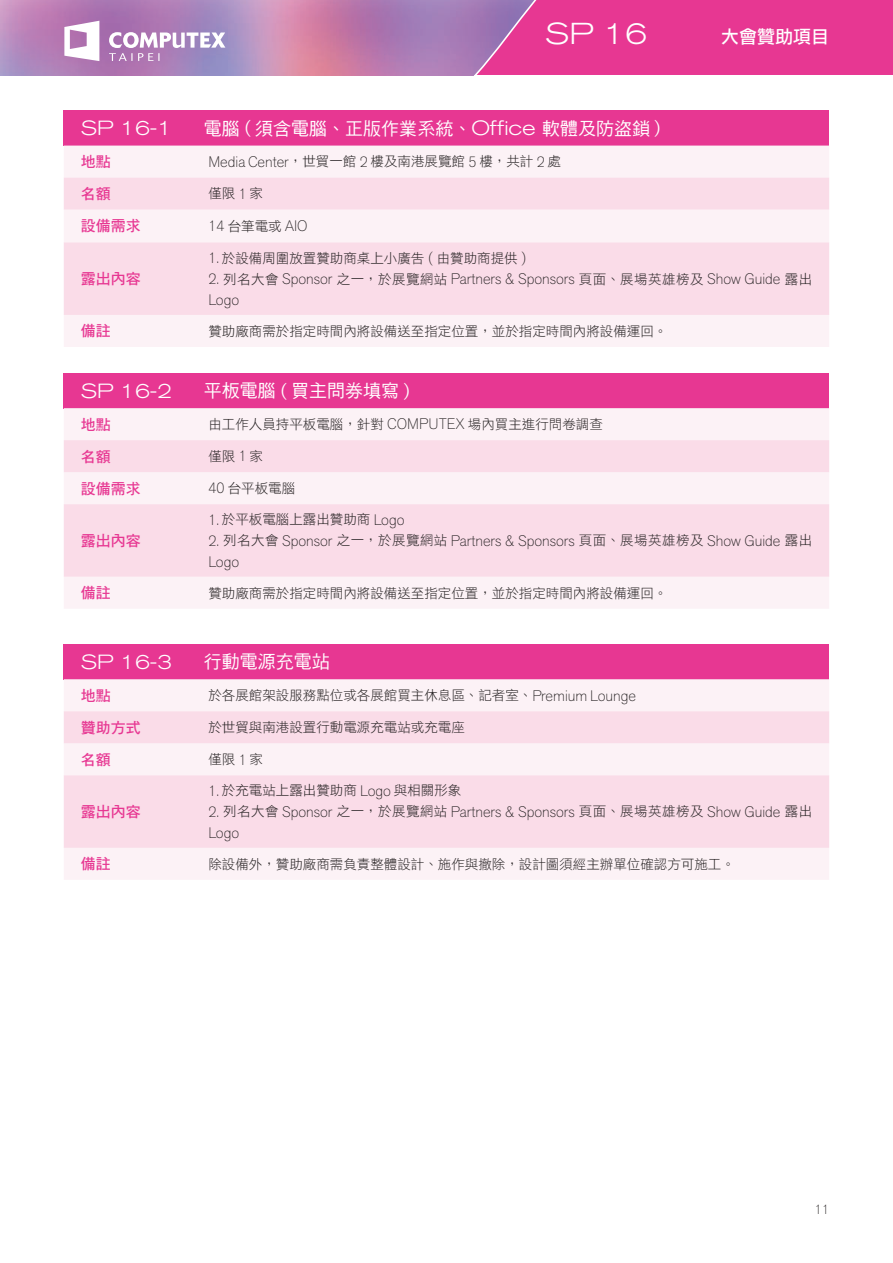
<style>
.page{position:relative;width:893px;height:1263px;background:#fff}
.page>*{position:absolute;margin:0;border:0;box-sizing:border-box;transform-origin:0 0}
.t1{font:300 expanded 30px "Akzidenz Grotesk BQ";color:#fff}
.t2{font:300 expanded 20.4px "Akzidenz Grotesk BQ";color:#fff}
.t3{font:18px "DF Hei Std W5";color:#fff}
.t4{font:18px "DF Li Hei Std W5";color:#fff}
.t5{font:200 15.15px/21px "Akzid Grtsk Next";color:#231f20}
.t6{font:15px "DF Hei Std W7";color:#e73792}
.t7{font:13.5px "DF Hei Std W3";color:#231f20}
.t8{font:200 13.5px "Akzid Grtsk Next";color:#231f20}
.s1{font-family:"Akzidenz Grotesk BQ";font-weight:300;font-stretch:expanded}
.s2{font-family:"Akzidenz Grotesk BQ";font-weight:300;font-stretch:expanded;font-size:20.4px}
.s3{font-family:"Akzid Grtsk Next";font-weight:200;font-size:15.15px}
.s4{font-family:"DF Hei Std W3";font-weight:400;font-size:13.5px}
</style>
<div class="page">
<svg style="left:0;top:0;width:1px;height:76px"></svg>
<svg style="left:473px;top:0;width:420px;height:76px"></svg>
<svg style="left:64px;top:21px;width:35px;height:40px"></svg>
<svg style="left:109px;top:32px;width:116px;height:29px"></svg>
<div style="left:64px;top:111px;width:765px;height:35px;background:#e73792"></div>
<div style="left:64px;top:146px;width:765px;height:201px;background:#fcf2f6"></div>
<svg style="left:64px;top:178px;width:765px;height:137px;fill:#fadce8"></svg>
<div style="left:64px;top:373px;width:765px;height:35px;background:#e73792"></div>
<div style="left:64px;top:408px;width:765px;height:200px;background:#fcf2f6"></div>
<svg style="left:64px;top:440px;width:765px;height:137px;fill:#fadce8"></svg>
<div style="left:64px;top:644px;width:765px;height:35px;background:#e73792"></div>
<div style="left:64px;top:679px;width:765px;height:201px;background:#fcf2f6"></div>
<svg style="left:64px;top:711px;width:765px;height:137px;fill:#fadce8"></svg>
<h1 class="t1" style="left:545px;top:16px;width:103px">SP 16</h1>
<h3 class="t4" style="left:721px;top:27px;width:109px">大會贊助項目</h3>
<h2 class="t2" style="left:81px;top:116px;width:93px">SP 16-1</h2>
<h3 class="t3" style="left:204px;top:118px;width:459px">電腦 <span class="s1">(</span> 須含電腦、正版作業系統、<span class="s2">Office</span> 軟體及防盜鎖 <span class="s1">)</span></h3>
<p class="t6" style="left:81px;top:153px;width:31px">地點</p>
<p class="t7" style="left:208px;top:154px;width:354px"><span class="s3">Media Center</span>，世貿一館 <span class="s3">2</span> 樓及南港展覽館 <span class="s3">5</span> 樓，共計 <span class="s3">2</span> 處</p>
<p class="t6" style="left:81px;top:185px;width:31px">名額</p>
<p class="t7" style="left:208px;top:186px;width:56px">僅限 <span class="s3">1</span> 家</p>
<p class="t6" style="left:81px;top:218px;width:61px">設備需求</p>
<p class="t5" style="left:208px;top:215px;width:101px">14 <span class="s4">台筆電或</span> AIO</p>
<p class="t6" style="left:81px;top:271px;width:61px">露出內容</p>
<p class="t7" style="left:208px;top:250px;width:320px"><span class="s3">1.</span> 於設備周圍放置贊助商桌上小廣告 <span class="s3">(</span> 由贊助商提供 <span class="s3">)</span></p>
<p class="t5" style="left:208px;top:268px;width:605px">2. <span class="s4">列名大會</span> Sponsor <span class="s4">之一，於展覽網站</span> Partners &amp; Sponsors <span class="s4">頁面、展場英雄榜及</span> Show Guide <span class="s4">露出<br></span>Logo</p>
<p class="t6" style="left:81px;top:323px;width:31px">備註</p>
<p class="t7" style="left:208px;top:324px;width:461px">贊助廠商需於指定時間內將設備送至指定位置，並於指定時間內將設備運回。</p>
<h2 class="t2" style="left:81px;top:379px;width:93px">SP 16-2</h2>
<h3 class="t3" style="left:204px;top:381px;width:208px">平板電腦 <span class="s1">(</span> 買主問券填寫 <span class="s1">)</span></h3>
<p class="t6" style="left:81px;top:416px;width:31px">地點</p>
<p class="t7" style="left:208px;top:417px;width:396px">由工作人員持平板電腦，針對 <span class="s3">COMPUTEX</span> 場內買主進行問卷調查</p>
<p class="t6" style="left:81px;top:448px;width:31px">名額</p>
<p class="t7" style="left:208px;top:449px;width:56px">僅限 <span class="s3">1</span> 家</p>
<p class="t6" style="left:81px;top:480px;width:61px">設備需求</p>
<p class="t7" style="left:208px;top:481px;width:88px"><span class="s3">40</span> 台平板電腦</p>
<p class="t6" style="left:81px;top:532px;width:61px">露出內容</p>
<p class="t7" style="left:208px;top:512px;width:198px"><span class="s3">1.</span> 於平板電腦上露出贊助商 <span class="s3">Logo</span></p>
<p class="t5" style="left:208px;top:530px;width:605px">2. <span class="s4">列名大會</span> Sponsor <span class="s4">之一，於展覽網站</span> Partners &amp; Sponsors <span class="s4">頁面、展場英雄榜及</span> Show Guide <span class="s4">露出<br></span>Logo</p>
<p class="t6" style="left:81px;top:585px;width:31px">備註</p>
<p class="t7" style="left:208px;top:585px;width:461px">贊助廠商需於指定時間內將設備送至指定位置，並於指定時間內將設備運回。</p>
<h2 class="t2" style="left:81px;top:650px;width:93px">SP 16-3</h2>
<h3 class="t3" style="left:204px;top:652px;width:127px">行動電源充電站</h3>
<p class="t6" style="left:81px;top:687px;width:31px">地點</p>
<p class="t7" style="left:208px;top:688px;width:429px">於各展館架設服務點位或各展館買主休息區、記者室、<span class="s3">Premium Lounge</span></p>
<p class="t6" style="left:81px;top:719px;width:61px">贊助方式</p>
<p class="t7" style="left:208px;top:720px;width:258px">於世貿與南港設置行動電源充電站或充電座</p>
<p class="t6" style="left:81px;top:751px;width:31px">名額</p>
<p class="t7" style="left:208px;top:752px;width:56px">僅限 <span class="s3">1</span> 家</p>
<p class="t6" style="left:81px;top:803px;width:61px">露出內容</p>
<p class="t7" style="left:208px;top:783px;width:255px"><span class="s3">1.</span> 於充電站上露出贊助商 <span class="s3">Logo</span> 與相關形象</p>
<p class="t5" style="left:208px;top:801px;width:605px">2. <span class="s4">列名大會</span> Sponsor <span class="s4">之一，於展覽網站</span> Partners &amp; Sponsors <span class="s4">頁面、展場英雄榜及</span> Show Guide <span class="s4">露出<br></span>Logo</p>
<p class="t6" style="left:81px;top:856px;width:31px">備註</p>
<p class="t7" style="left:208px;top:856px;width:528px">除設備外，贊助廠商需負責整體設計、施作與撤除，設計圖須經主辦單位確認方可施工。</p>
<p class="t8" style="left:815px;top:1201px;width:16px">11</p>
</div>
